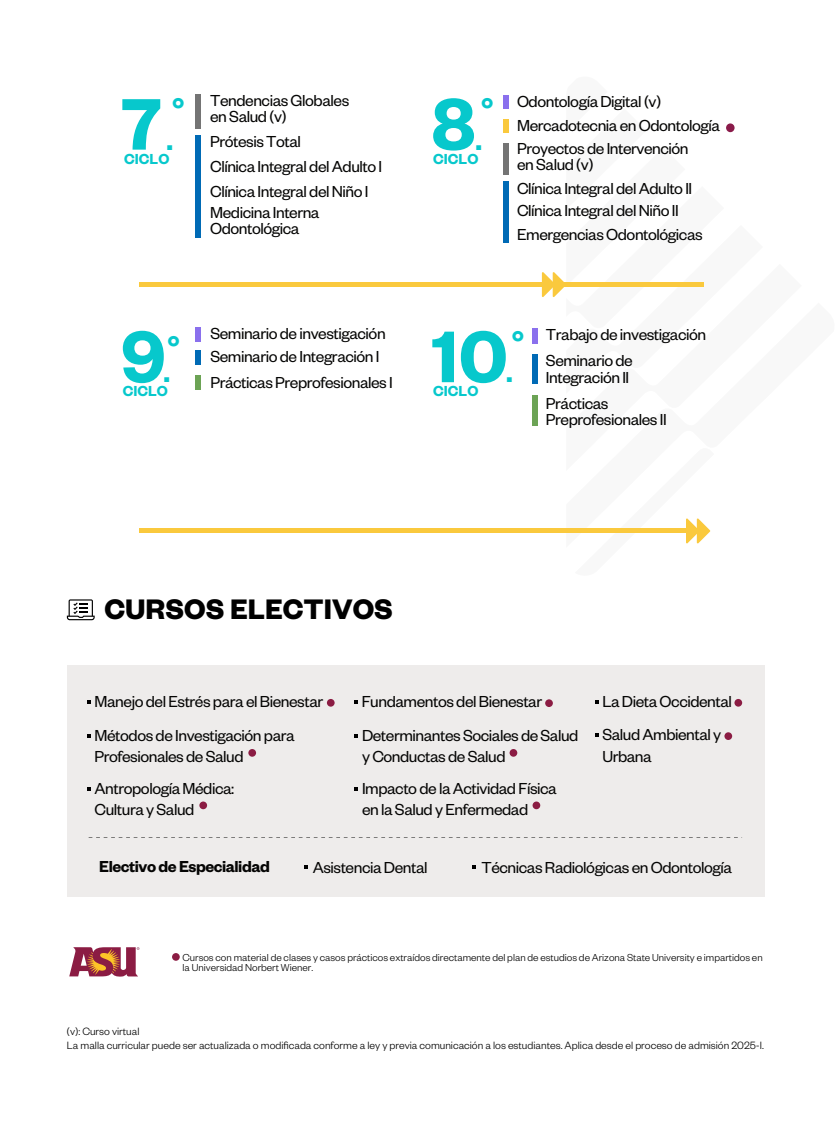
<style>
.page{position:relative;width:838px;height:1125px;background:#fff}
.page>*{position:absolute;margin:0;border:0;box-sizing:border-box;transform-origin:0 0}
.t1{font:600 80.12px "Founders Grotesk";color:#07c8cc}
.t2{font:600 36px "Founders Grotesk";color:#07c8cc}
.t3{font:700 31px "Founders Grotesk";color:#000}
.t4{font:600 30.38px "Founders Grotesk";color:#07c8cc}
.t5{font:17.5px/21.2px "Founders Grotesk";letter-spacing:-.025em;color:#050504}
.t6{font:600 17.5px "Founders Grotesk";letter-spacing:-.025em;color:#050504}
.t7{font:600 16px "Founders Grotesk";color:#07c8cc}
.t8{font:300 11.62px/14px "Founders Grotesk";color:#000}
.t9{font:300 11.12px/10.6px "Founders Grotesk";color:#000}
</style>
<div class="page">
<div style="left:172px;top:953px;width:8px;height:8px;background:#8b1c43;border-radius:50%"></div>
<svg style="left:69px;top:947px;width:70px;height:30px"></svg>
<svg style="left:67px;top:599px;width:28px;height:21px"></svg>
<div style="left:67px;top:665px;width:697px;height:232px;background:#eeeceb"></div>
<svg style="left:87px;top:700px;width:4px;height:4px"></svg>
<svg style="left:354px;top:700px;width:4px;height:4px"></svg>
<div style="left:545px;top:699px;width:8px;height:8px;background:#8b1c43;border-radius:50%"></div>
<div style="left:327px;top:699px;width:7px;height:8px;background:#8b1c43;border-radius:50%"></div>
<div style="left:734px;top:699px;width:8px;height:8px;background:#8b1c43;border-radius:50%"></div>
<svg style="left:595px;top:700px;width:3px;height:4px"></svg>
<div style="left:724px;top:732px;width:8px;height:8px;background:#8b1c43;border-radius:50%"></div>
<svg style="left:595px;top:733px;width:3px;height:4px"></svg>
<div style="left:248px;top:749px;width:8px;height:8px;background:#8b1c43;border-radius:50%"></div>
<svg style="left:87px;top:734px;width:4px;height:4px"></svg>
<div style="left:509px;top:749px;width:8px;height:8px;background:#8b1c43;border-radius:50%"></div>
<svg style="left:354px;top:734px;width:4px;height:4px"></svg>
<div style="left:199px;top:802px;width:8px;height:7px;background:#8b1c43;border-radius:50%"></div>
<svg style="left:87px;top:787px;width:4px;height:3px"></svg>
<div style="left:532px;top:802px;width:8px;height:7px;background:#8b1c43;border-radius:50%"></div>
<svg style="left:354px;top:787px;width:4px;height:3px"></svg>
<svg style="left:304px;top:865px;width:4px;height:4px"></svg>
<svg style="left:472px;top:865px;width:3px;height:4px"></svg>
<div style="left:195px;top:94px;width:5px;height:34px;background:#747474"></div>
<div style="left:195px;top:135px;width:5px;height:103px;background:#006ab5"></div>
<div style="left:503px;top:144px;width:5px;height:31px;background:#747474"></div>
<div style="left:503px;top:119px;width:5px;height:13px;background:#fac93d"></div>
<div style="left:503px;top:95px;width:5px;height:14px;background:#8a70ed"></div>
<div style="left:503px;top:182px;width:5px;height:61px;background:#006ab5"></div>
<div style="left:195px;top:327px;width:5px;height:15px;background:#8a70ed"></div>
<div style="left:195px;top:375px;width:5px;height:15px;background:#6ca355"></div>
<div style="left:195px;top:351px;width:5px;height:14px;background:#006ab5"></div>
<div style="left:532px;top:328px;width:5px;height:16px;background:#8a70ed"></div>
<div style="left:532px;top:396px;width:5px;height:30px;background:#6ca355"></div>
<div style="left:532px;top:354px;width:5px;height:30px;background:#006ab5"></div>
<svg style="left:542px;top:123px;width:193px;height:174px"></svg>
<div style="left:139px;top:282px;width:564px;height:5px;background:#fac93d"></div>
<svg style="left:574px;top:518px;width:137px;height:26px"></svg>
<hr style="left:139px;top:529px;width:564px;height:4px;background:#fac93d">
<svg style="left:89px;top:837px;width:653px;height:1px"></svg>
<h2 class="t2" style="left:172px;top:87px;width:15px">°</h2>
<h1 class="t1" style="left:121px;top:73px;width:42px">7</h1>
<h3 class="t4" style="left:166px;top:121px;width:8px">.</h3>
<p class="t7" style="left:124px;top:149px;width:47px">CICLO</p>
<p class="t5" style="left:210px;top:91px;width:140px;line-height:16.2px">Tendencias Globales en Salud (v)</p>
<p class="t5" style="left:210px;top:129px;width:173px;line-height:24.8px">Prótesis Total<br>Clínica Integral del Adulto I<br>Clínica Integral del Niño I</p>
<p class="t5" style="left:210px;top:203px;width:111px;line-height:16.2px">Medicina Interna<br>Odontológica</p>
<h2 class="t2" style="left:481px;top:87px;width:15px">°</h2>
<h1 class="t1" style="left:431px;top:73px;width:46px">8</h1>
<h3 class="t4" style="left:475px;top:121px;width:8px">.</h3>
<p class="t7" style="left:433px;top:149px;width:47px">CICLO</p>
<p class="t5" style="left:517px;top:90px;width:146px">Odontología Digital (v)</p>
<p class="t5" style="left:517px;top:140px;width:173px;line-height:16.2px">Proyectos de Intervención en Salud (v)</p>
<p class="t5" style="left:517px;top:177px;width:177px;line-height:21.9px">Clínica Integral del Adulto II<br>Clínica Integral del Niño II</p>
<p class="t5" style="left:517px;top:223px;width:187px">Emergencias Odontológicas</p>
<p class="t5" style="left:517px;top:114px;width:204px">Mercadotecnia en Odontología</p>
<p class="t5" style="left:210px;top:322px;width:177px">Seminario de investigación</p>
<p class="t5" style="left:210px;top:371px;width:184px">Prácticas Preprofesionales I</p>
<h2 class="t2" style="left:511px;top:320px;width:15px">°</h2>
<h1 class="t1" style="left:121px;top:306px;width:46px">9</h1>
<h2 class="t2" style="left:167px;top:325px;width:15px">°</h2>
<h1 class="t1" style="left:431px;top:306px;width:78px">10</h1>
<p class="t5" style="left:210px;top:345px;width:171px">Seminario de Integración I</p>
<h3 class="t4" style="left:163px;top:353px;width:8px">.</h3>
<p class="t7" style="left:123px;top:381px;width:47px">CICLO</p>
<h3 class="t4" style="left:506px;top:353px;width:8px">.</h3>
<p class="t7" style="left:433px;top:381px;width:47px">CICLO</p>
<p class="t5" style="left:546px;top:320px;width:162px;line-height:26.6px">Trabajo de investigación<br>Seminario de</p>
<p class="t5" style="left:546px;top:366px;width:85px">Integración II</p>
<p class="t5" style="left:546px;top:394px;width:122px;line-height:16.2px">Prácticas<br>Preprofesionales II</p>
<h3 class="t3" style="left:104px;top:589px;width:290px">CURSOS ELECTIVOS</h3>
<p class="t5" style="left:95px;top:690px;width:230px">Manejo del Estrés para el Bienestar</p>
<p class="t5" style="left:361px;top:690px;width:182px">Fundamentos del Bienestar</p>
<p class="t5" style="left:602px;top:684px;width:131px;line-height:33.4px">La Dieta Occidental<br>Salud Ambiental y</p>
<p class="t5" style="left:602px;top:744px;width:51px">Urbana</p>
<p class="t5" style="left:95px;top:724px;width:202px">Métodos de Investigación para<br>Profesionales de Salud</p>
<p class="t5" style="left:362px;top:724px;width:218px">Determinantes Sociales de Salud y Conductas de Salud</p>
<p class="t5" style="left:95px;top:776px;width:141px">Antropología Médica:<br>Cultura y Salud</p>
<p class="t5" style="left:362px;top:776px;width:196px">Impacto de la Actividad Física en la Salud y Enfermedad</p>
<p class="t6" style="left:99px;top:856px;width:172px">Electivo de Especialidad</p>
<p class="t5" style="left:313px;top:855px;width:116px">Asistencia Dental</p>
<p class="t5" style="left:481px;top:855px;width:252px">Técnicas Radiológicas en Odontología</p>
<p class="t9" style="left:182px;top:951px;width:581px">Cursos con material de clases y casos prácticos extraídos directamente del plan de estudios de Arizona State University e impartidos en la Universidad Norbert Wiener.</p>
<p class="t8" style="left:67px;top:1024px;width:698px">(v): Curso virtual<br>La malla curricular puede ser actualizada o modificada conforme a ley y previa comunicación a los estudiantes. Aplica desde el proceso de admisión 2025-I.</p>
</div>
